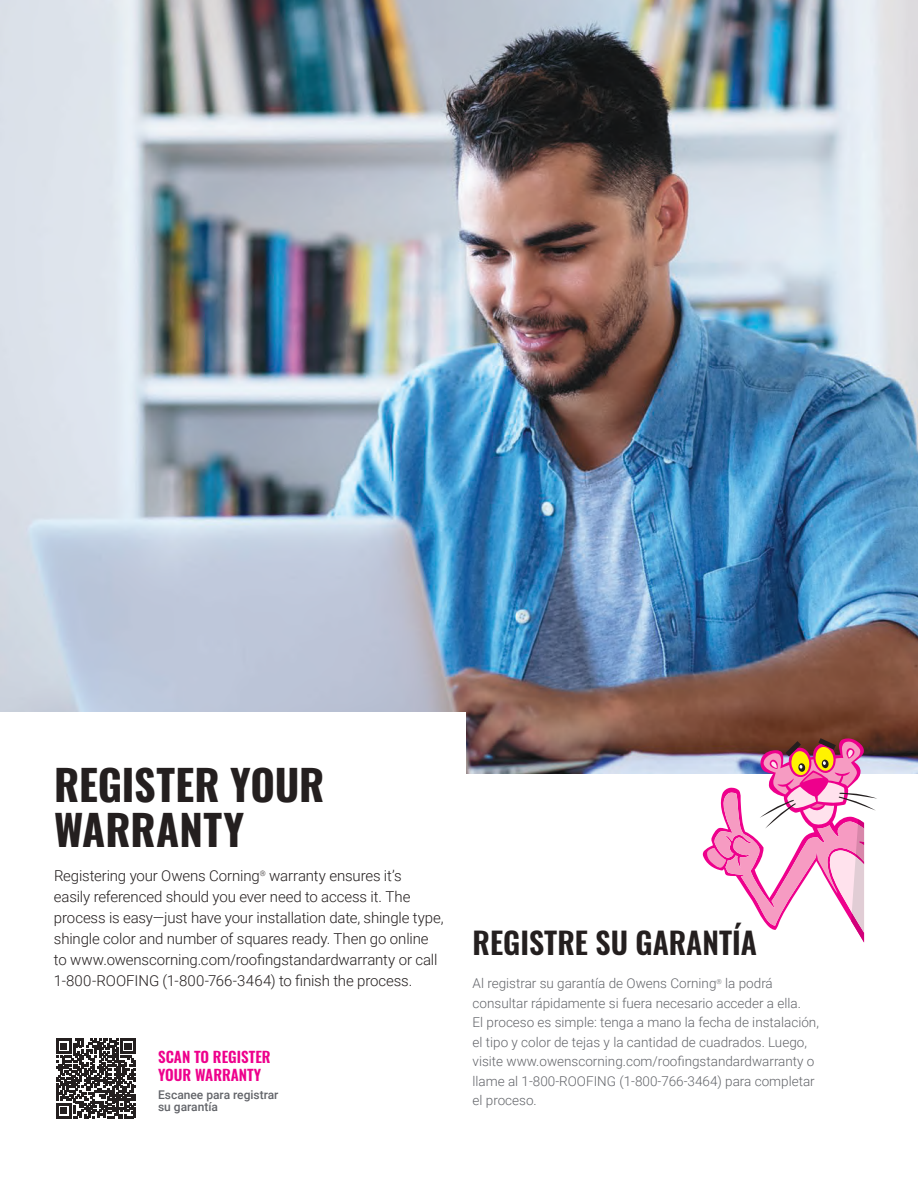
<style>
.page{position:relative;width:918px;height:1188px;background:#fff}
.page>*{position:absolute;margin:0;border:0;box-sizing:border-box;transform-origin:0 0}
.t1{font:700 42px/45px "Oswald";color:#241f1f}
.t2{font:600 30px "Oswald";color:#241f1f}
.t3{font:300 15px/21px "Roboto";letter-spacing:-.01em;color:#241f1f}
.t4{font:600 15px/18px "Oswald";color:#ee008c}
.t5{font:300 13.5px/19.5px "Roboto";color:#63656a}
.t6{font:500 12px/12px "Roboto";color:#63656a}
</style>
<div class="page">
<img style="left:0;top:0;width:918px;height:773px">
<div style="left:0;top:712px;width:466px;height:330px;background:#fff"></div>
<svg style="left:56px;top:1039px;width:80px;height:79px"></svg>
<svg style="left:703px;top:738px;width:174px;height:204px"></svg>
<h1 class="t1" style="left:54px;top:765px;width:272px">REGISTER YOUR<br>WARRANTY</h1>
<p class="t3" style="left:54px;top:865px;width:391px">Registering your Owens Corning<sup>®</sup> warranty ensures it’s<br>easily referenced should you ever need to access it. The process is easy—just have your installation date, shingle type, shingle color and number of squares ready. Then go online to www.owenscorning.com/roofingstandardwarranty or call 1-800-ROOFING (1-800-766-3464) to finish the process.</p>
<p class="t4" style="left:158px;top:1049px;width:114px">SCAN TO REGISTER<br>YOUR WARRANTY</p>
<p class="t6" style="left:158px;top:1088px;width:122px">Escanee para registrar su garantía</p>
<h2 class="t2" style="left:473px;top:927px;width:286px">REGISTRE SU GARANTÍA</h2>
<p class="t5" style="left:473px;top:973px;width:348px">Al registrar su garantía de Owens Corning<sup>®</sup> la podrá consultar rápidamente si fuera necesario acceder a ella.<br>El proceso es simple: tenga a mano la fecha de instalación, el tipo y color de tejas y la cantidad de cuadrados. Luego, visite www.owenscorning.com/roofingstandardwarranty o llame al 1-800-ROOFING (1-800-766-3464) para completar el proceso.</p>
</div>
